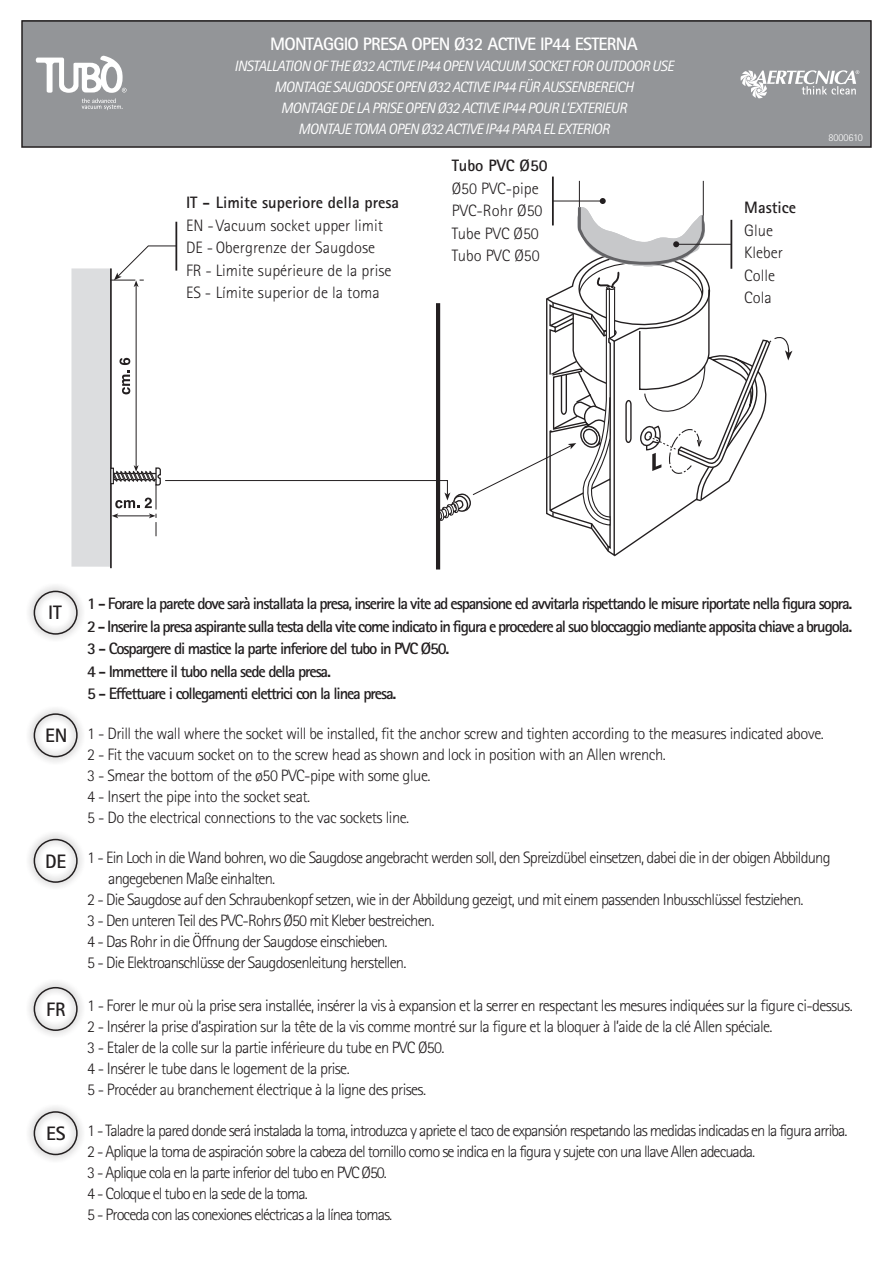
<style>
.page{position:relative;width:893px;height:1263px;background:#fff}
.page>*{position:absolute;margin:0;border:0;box-sizing:border-box;transform-origin:0 0}
.t1{font:700 19.5px "Rotis Sans Serif Std";color:#231f20}
.t2{font:700 18px "Rotis Sans Serif Std";letter-spacing:-.04em;color:#fff}
.t3{font:300 16.5px/21px "Rotis Sans Serif Std";letter-spacing:-.04em;color:#231f20}
.t4{font:700 16.5px/22.5px "Rotis Sans Serif Std";letter-spacing:-.07em;color:#231f20}
.t5{font:300 16.5px/21px "Rotis Sans Serif Std";letter-spacing:-.06em;color:#231f20}
.t6{font:300 16.5px/22.5px "Rotis Sans Serif Std";color:#231f20}
.t7{font:700 16.5px "Rotis Sans Serif Std";color:#231f20}
.t8{font:italic 15px/21px "Rotis Sans Serif Std";letter-spacing:-.04em;color:#fff;text-align:center}
.t9{font:300 10.5px "Rotis Sans Serif Std";color:#fff}
</style>
<div class="page">
<hr style="left:436px;top:303px;width:4px;height:266px;background:#231f20">
<div style="left:71px;top:268px;width:40px;height:299px;background:#dcdddf"></div>
<hr style="left:110px;top:268px;width:2px;height:300px;background:#231f20">
<svg style="left:82px;top:180px;width:710px;height:370px"></svg>
<hr style="left:730px;top:220px;width:2px;height:49px;background:#231f20">
<hr style="left:552px;top:177px;width:2px;height:48px;background:#231f20">
<hr style="left:175px;top:222px;width:2px;height:49px;background:#231f20">
<div style="left:22px;top:21px;width:849px;height:126px;background:#939598"></div>
<div style="left:21px;top:20px;width:851px;height:128px;border:2px solid #231f20"></div>
<svg style="left:36px;top:55px;width:91px;height:55px"></svg>
<svg style="left:740px;top:70px;width:119px;height:28px"></svg>
<div style="left:25px;top:582px;width:60px;height:60px;background:#231f20;opacity:.75"></div>
<div style="left:34px;top:591px;width:44px;height:44px;border:2px solid #231f20;border-radius:50%"></div>
<div style="left:25px;top:705px;width:60px;height:59px;background:#231f20;opacity:.75"></div>
<div style="left:34px;top:713px;width:44px;height:44px;border:2px solid #231f20;border-radius:50%"></div>
<div style="left:25px;top:830px;width:60px;height:60px;background:#231f20;opacity:.75"></div>
<div style="left:34px;top:839px;width:44px;height:44px;border:2px solid #231f20;border-radius:50%"></div>
<div style="left:25px;top:979px;width:60px;height:59px;background:#231f20;opacity:.75"></div>
<div style="left:34px;top:987px;width:44px;height:44px;border:2px solid #231f20;border-radius:50%"></div>
<div style="left:25px;top:1103px;width:60px;height:59px;background:#231f20;opacity:.75"></div>
<div style="left:34px;top:1111px;width:44px;height:44px;border:2px solid #231f20;border-radius:50%"></div>
<p class="t2" style="left:270px;top:32px;width:369px">MONTAGGIO PRESA OPEN Ø32 ACTIVE IP44 ESTERNA</p>
<p class="t8" style="left:234px;top:55px;width:441px">INSTALLATION OF THE Ø32 ACTIVE IP44 OPEN VACUUM SOCKET FOR OUTDOOR USE MONTAGE SAUGDOSE OPEN Ø32 ACTIVE IP44 FÜR AUSSENBEREICH<br>MONTAGE DE LA PRISE OPEN Ø32 ACTIVE IP44 POUR L’EXTERIEUR<br>MONTAJE TOMA OPEN Ø32 ACTIVE IP44 PARA EL EXTERIOR</p>
<p class="t7" style="left:186px;top:192px;width:215px">IT - Limite superiore della presa</p>
<p class="t6" style="left:186px;top:214px;width:207px">EN -Vacuum socket upper limit<br>DE - Obergrenze der Saugdose<br>FR - Limite supérieure de la prise<br>ES - Límite superior de la toma</p>
<p class="t7" style="left:452px;top:155px;width:97px">Tubo PVC Ø50</p>
<p class="t6" style="left:452px;top:177px;width:92px">Ø50 PVC-pipe<br>PVC-Rohr Ø50<br>Tube PVC Ø50<br>Tubo PVC Ø50</p>
<p class="t7" style="left:744px;top:197px;width:53px">Mastice</p>
<p class="t6" style="left:744px;top:219px;width:40px">Glue<br>Kleber<br>Colle<br>Cola</p>
<p class="t9" style="left:828px;top:131px;width:36px">8000610</p>
<p class="t1" style="left:48px;top:600px;width:15px">IT</p>
<p class="t1" style="left:45px;top:723px;width:24px">EN</p>
<p class="t1" style="left:45px;top:848px;width:23px">DE</p>
<p class="t1" style="left:46px;top:997px;width:21px">FR</p>
<p class="t1" style="left:46px;top:1121px;width:21px">ES</p>
<p class="t4" style="left:87px;top:592px;width:767px">1 - Forare la parete dove sarà installata la presa, inserire la vite ad espansione ed avvitarla rispettando le misure riportate nella figura sopra.<br>2 - Inserire la presa aspirante sulla testa della vite come indicato in figura e procedere al suo bloccaggio mediante apposita chiave a brugola.<br>3 - Cospargere di mastice la parte inferiore del tubo in PVC Ø50.<br>4 - Immettere il tubo nella sede della presa.<br>5 - Effettuare i collegamenti elettrici con la linea presa.</p>
<p class="t3" style="left:87px;top:722px;width:738px">1 - Drill the wall where the socket will be installed, fit the anchor screw and tighten according to the measures indicated above.<br>2 - Fit the vacuum socket on to the screw head as shown and lock in position with an Allen wrench.<br>3 - Smear the bottom of the ø50 PVC-pipe with some glue.<br>4 - Insert the pipe into the socket seat.<br>5 - Do the electrical connections to the vac sockets line.</p>
<p class="t3" style="left:87px;top:847px;width:745px">1 - Ein Loch in die Wand bohren, wo die Saugdose angebracht werden soll, den Spreizdübel einsetzen, dabei die in der obigen Abbildung</p>
<p class="t3" style="left:108px;top:868px;width:169px">angegebenen Maße einhalten.</p>
<p class="t3" style="left:87px;top:889px;width:718px">2 - Die Saugdose auf den Schraubenkopf setzen, wie in der Abbildung gezeigt, und mit einem passenden Inbusschlüssel festziehen.</p>
<p class="t3" style="left:87px;top:910px;width:349px">3 - Den unteren Teil des PVC-Rohrs Ø50 mit Kleber bestreichen.</p>
<p class="t3" style="left:87px;top:931px;width:302px">4 - Das Rohr in die Öffnung der Saugdose einschieben.</p>
<p class="t3" style="left:87px;top:952px;width:321px">5 - Die Elektroanschlüsse der Saugdosenleitung herstellen.</p>
<p class="t3" style="left:87px;top:995px;width:767px">1 - Forer le mur où la prise sera installée, insérer la vis à expansion et la serrer en respectant les mesures indiquées sur la figure ci-dessus.<br>2 - Insérer la prise d’aspiration sur la tête de la vis comme montré sur la figure et la bloquer à l’aide de la clé Allen spéciale.<br>3 - Etaler de la colle sur la partie inférieure du tube en PVC Ø50.<br>4 - Insérer le tube dans le logement de la prise.<br>5 - Procéder au branchement électrique à la ligne des prises.</p>
<p class="t5" style="left:87px;top:1120px;width:762px">1 - Taladre la pared donde será instalada la toma, introduzca y apriete el taco de expansión respetando las medidas indicadas en la figura arriba.<br>2 - Aplique la toma de aspiración sobre la cabeza del tornillo como se indica en la figura y sujete con una llave Allen adecuada.<br>3 - Aplique cola en la parte inferior del tubo en PVC Ø50.<br>4 - Coloque el tubo en la sede de la toma.<br>5 - Proceda con las conexiones eléctricas a la línea tomas.</p>
</div>
